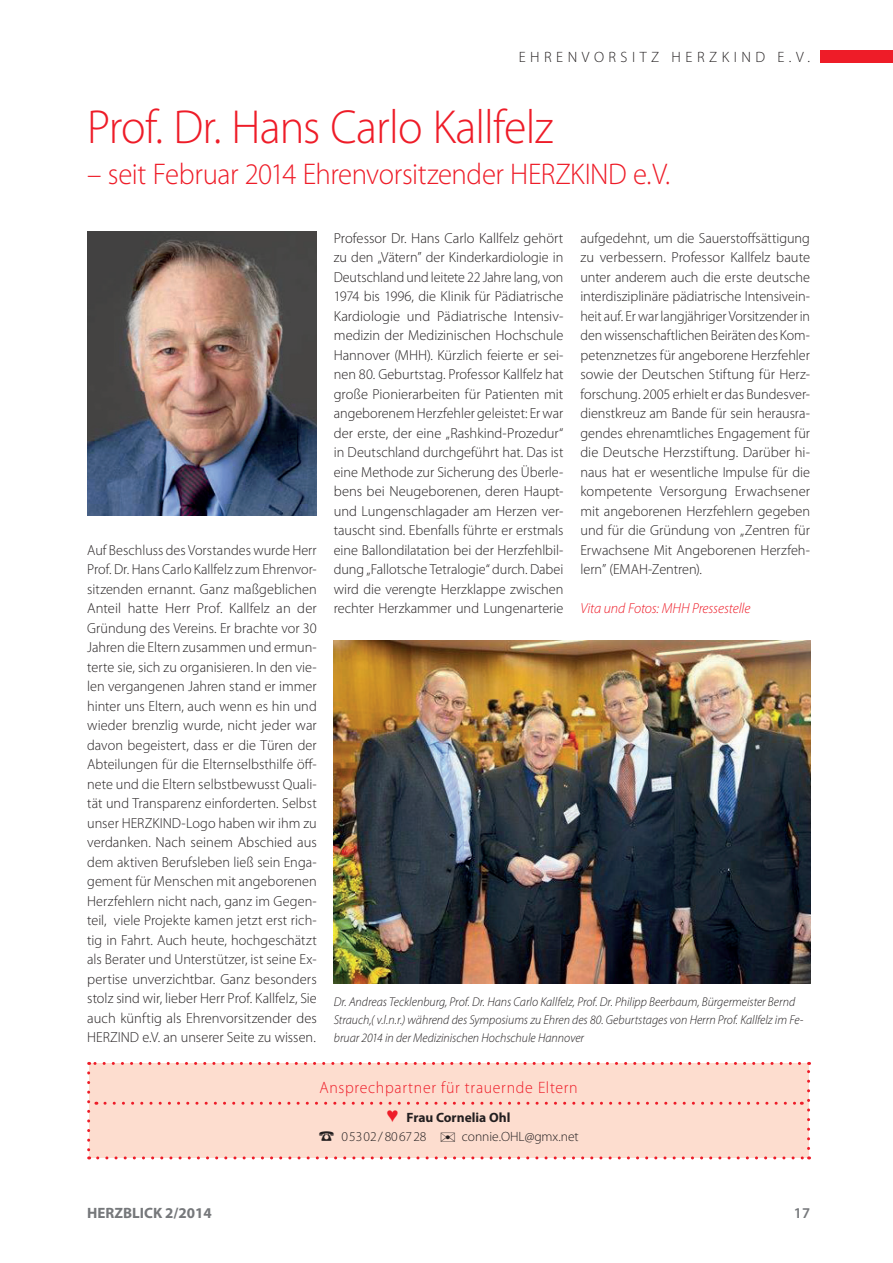
<style>
.page{position:relative;width:893px;height:1263px;background:#fff}
.page>*{position:absolute;margin:0;border:0;box-sizing:border-box;transform-origin:0 0}
.t1{font:300 48px "Myriad Pro";letter-spacing:-.02em;color:#ee1c28;scale:.96 1}
.t2{font:300 30px "Myriad Pro";letter-spacing:-.015em;color:#ee1c28;scale:.96 1}
.t3{font:300 16.5px "Myriad Pro";letter-spacing:.045em;color:#ee1c28;scale:.96 1}
.t4{font:300 15px "Myriad Pro";letter-spacing:.3em;color:#231f20}
.t5{font:700 15px "Myriad Pro";color:#76787b}
.t6{font:600 15px "Myriad Pro";color:#76787b}
.t7{font:300 14.55px/19.5px "Myriad Pro";color:#231f20;text-align:justify}
.t8{font:italic 300 14.55px "Myriad Pro";letter-spacing:-.005em;color:#ee1c28}
.t9{font:300 13.5px "Myriad Pro";color:#231f20}
.t10{font:700 13.5px "Myriad Pro";color:#231f20}
.t11{font:italic 300 12.75px/18px "Myriad Pro";color:#231f20;scale:.96 1}
</style>
<div class="page">
<div style="left:821px;top:50px;width:72px;height:13px;background:#ee1c28"></div>
<img style="left:87px;top:232px;width:230px;height:284px">
<img style="left:334px;top:640px;width:476px;height:344px">
<div style="left:87px;top:1062px;width:723px;height:97px;background:#fdddcf"></div>
<p class="t4" style="left:519px;top:48px;width:293px">EHRENVORSITZ HERZKIND E.V.</p>
<h1 class="t1" style="left:87px;top:98px;width:487px">Prof. Dr. Hans Carlo Kallfelz</h1>
<h2 class="t2" style="left:87px;top:156px;width:609px">– seit Februar 2014 Ehrenvorsitzender HERZKIND e.V.</h2>
<p class="t7" style="left:87px;top:540px;width:231px">Auf Beschluss des Vorstandes wurde Herr Prof. Dr. Hans Carlo Kallfelz zum Ehrenvor&shy;sitzenden ernannt. Ganz maßgeblichen Anteil hatte Herr Prof. Kallfelz an der Gründung des Vereins. Er brachte vor 30<br>Jahren die Eltern zusammen und ermun&shy;terte sie, sich zu organisieren. In den vie&shy;len vergangenen Jahren stand er immer hinter uns Eltern, auch wenn es hin und wieder brenzlig wurde, nicht jeder war davon begeistert, dass er die Türen der Abteilungen für die Elternselbsthilfe öff&shy;nete und die Eltern selbstbewusst Quali&shy;tät und Transparenz einforderten. Selbst unser HERZKIND-Logo haben wir ihm zu verdanken. Nach seinem Abschied aus dem aktiven Berufsleben ließ sein Enga&shy;gement für Menschen mit angeborenen Herzfehlern nicht nach, ganz im Gegen&shy;teil, viele Projekte kamen jetzt erst rich&shy;tig in Fahrt. Auch heute, hochgeschätzt als Berater und Unterstützer, ist seine Ex&shy;pertise unverzichtbar. Ganz besonders stolz sind wir, lieber Herr Prof. Kallfelz, Sie auch künftig als Ehrenvorsitzender des HERZIND e.V. an unserer Seite zu wissen.</p>
<p class="t7" style="left:334px;top:228px;width:231px">Professor Dr. Hans Carlo Kallfelz gehört zu den „Vätern” der Kinderkardiologie in Deutschland und leitete 22 Jahre lang, von 1974 bis 1996, die Klinik für Pädiatrische Kardiologie und Pädiatrische Intensiv&shy;medizin der Medizinischen Hochschule Hannover (MHH). Kürzlich feierte er sei&shy;nen 80. Geburtstag. Professor Kallfelz hat große Pionierarbeiten für Patienten mit angeborenem Herzfehler geleistet: Er war der erste, der eine „Rashkind-Prozedur“ in Deutschland durchgeführt hat. Das ist eine Methode zur Sicherung des Überle&shy;bens bei Neugeborenen, deren Haupt&shy;und Lungenschlagader am Herzen ver&shy;tauscht sind. Ebenfalls führte er erstmals eine Ballondilatation bei der Herzfehlbil&shy;dung „Fallotsche Tetralogie“ durch. Dabei wird die verengte Herzklappe zwischen rechter Herzkammer und Lungenarterie</p>
<p class="t7" style="left:580px;top:228px;width:231px">aufgedehnt, um die Sauerstoffsättigung zu verbessern. Professor Kallfelz baute unter anderem auch die erste deutsche interdisziplinäre pädiatrische Intensivein&shy;heit auf. Er war langjähriger Vorsitzender in den wissenschaftlichen Beiräten des Kom&shy;petenznetzes für angeborene Herzfehler sowie der Deutschen Stiftung für Herz&shy;forschung. 2005 erhielt er das Bundesver&shy;dienstkreuz am Bande für sein herausra&shy;gendes ehrenamtliches Engagement für die Deutsche Herzstiftung. Darüber hi&shy;naus hat er wesentliche Impulse für die kompetente Versorgung Erwachsener mit angeborenen Herzfehlern gegeben und für die Gründung von „Zentren für Erwachsene Mit Angeborenen Herzfeh&shy;lern” (EMAH-Zentren).</p>
<p class="t8" style="left:580px;top:600px;width:172px">Vita und Fotos: MHH Pressestelle</p>
<p class="t11" style="left:334px;top:993px;width:491px">Dr. Andreas Tecklenburg, Prof. Dr. Hans Carlo Kallfelz, Prof. Dr. Philipp Beerbaum, Bürgermeister Bernd<br>Strauch,( v.l.n.r.) während des Symposiums zu Ehren des 80. Geburtstages von Herrn Prof. Kallfelz im Fe&shy;bruar 2014 in der Medizinischen Hochschule Hannover</p>
<p class="t3" style="left:320px;top:1078px;width:270px">Ansprechpartner für trauernde Eltern</p>
<p class="t10" style="left:406px;top:1108px;width:105px">Frau Cornelia Ohl</p>
<p class="t9" style="left:341px;top:1128px;width:87px">0 53 02 / 80 67 28</p>
<p class="t9" style="left:462px;top:1128px;width:118px">connie.OHL@gmx.net</p>
<p class="t5" style="left:87px;top:1203px;width:126px">HERZBLICK 2/2014</p>
<p class="t6" style="left:794px;top:1203px;width:18px">17</p>
</div>
